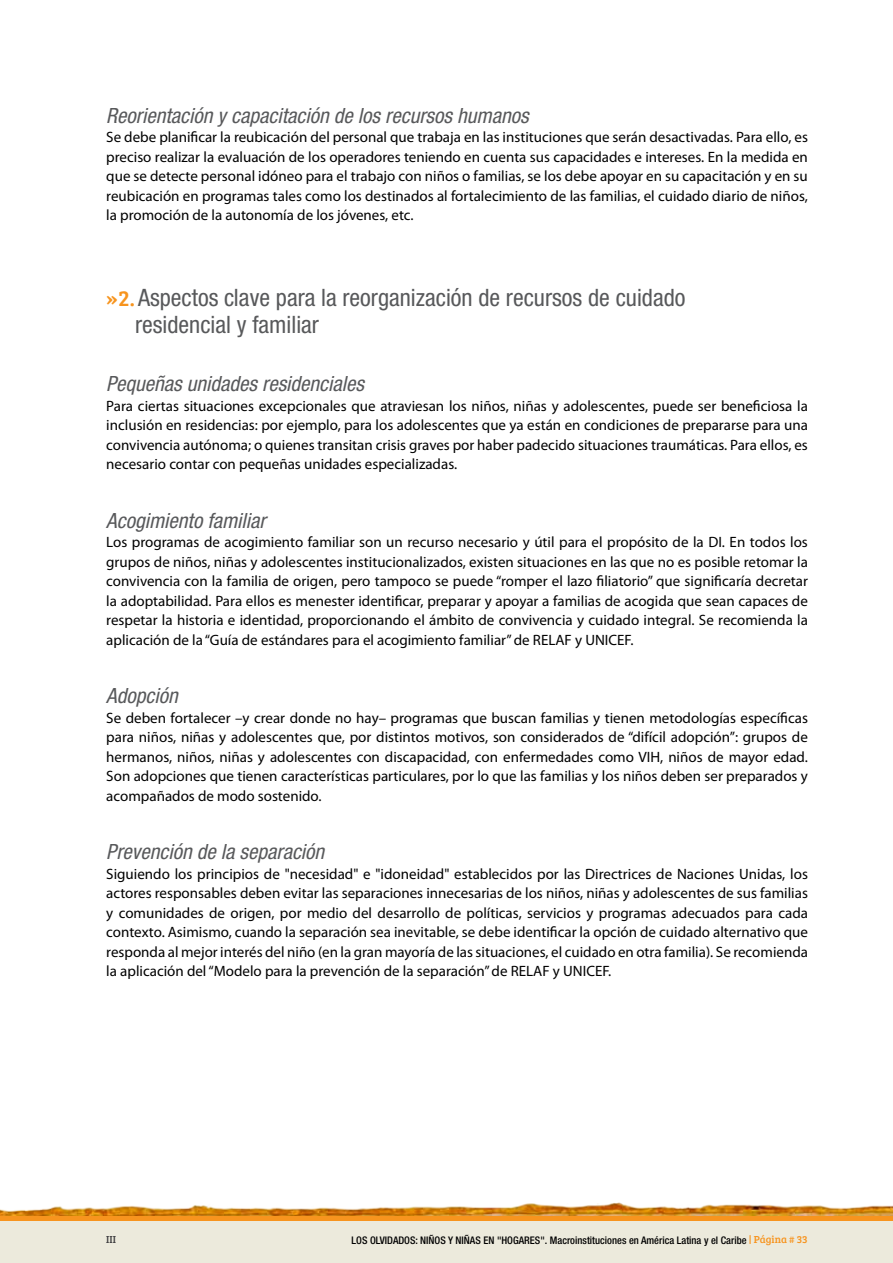
<style>
.page{position:relative;width:893px;height:1263px;background:#fff}
.page>*{position:absolute;margin:0;border:0;box-sizing:border-box;transform-origin:0 0}
.t1{font:condensed 24px/27px "Helvetica Neue";color:#58595b}
.t2{font:italic condensed 21px "Helvetica Neue";color:#58595b}
.t3{font:15px/19.5px "Myriad Pro";color:#000;text-align:justify}
.t4{font:500 condensed 10.5px "Helvetica Neue";color:#000}
.t5{font:10.5px "Bree Serif";color:#414042}
.s1{font-family:"Bree Serif";font-stretch:normal;font-size:22.5px;color:#f7941e}
.s2{font-family:"Bree Serif";font-weight:400;font-stretch:normal;color:#f7941e}
</style>
<div class="page">
<img style="left:0;top:1202px;width:893px;height:14px">
<div style="left:0;top:1220px;width:893px;height:43px;background:#eceadc"></div>
<hr style="left:0;top:1216px;width:893px;height:4px;background:#f7941e">
<h2 class="t2" style="left:106px;top:103px;width:424px">Reorientación y capacitación de los recursos humanos</h2>
<p class="t3" style="left:106px;top:127px;width:703px">Se debe planificar la reubicación del personal que trabaja en las instituciones que serán desactivadas. Para ello, es preciso realizar la evaluación de los operadores teniendo en cuenta sus capacidades e intereses. En la medida en que se detecte personal idóneo para el trabajo con niños o familias, se los debe apoyar en su capacitación y en su reubicación en programas tales como los destinados al fortalecimiento de las familias, el cuidado diario de niños, la promoción de la autonomía de los jóvenes, etc.</p>
<h1 class="t1" style="left:135px;top:284px;width:552px;text-indent:-29px"><span class="s1">»2.</span> Aspectos clave para la reorganización de recursos de cuidado residencial y familiar</h1>
<h2 class="t2" style="left:106px;top:372px;width:259px">Pequeñas unidades residenciales</h2>
<p class="t3" style="left:106px;top:396px;width:703px">Para ciertas situaciones excepcionales que atraviesan los niños, niñas y adolescentes, puede ser beneficiosa la inclusión en residencias: por ejemplo, para los adolescentes que ya están en condiciones de prepararse para una convivencia autónoma; o quienes transitan crisis graves por haber padecido situaciones traumáticas. Para ellos, es necesario contar con pequeñas unidades especializadas.</p>
<h2 class="t2" style="left:106px;top:508px;width:161px">Acogimiento familiar</h2>
<p class="t3" style="left:106px;top:532px;width:703px">Los programas de acogimiento familiar son un recurso necesario y útil para el propósito de la DI. En todos los grupos de niños, niñas y adolescentes institucionalizados, existen situaciones en las que no es posible retomar la convivencia con la familia de origen, pero tampoco se puede “romper el lazo filiatorio” que significaría decretar la adoptabilidad. Para ellos es menester identificar, preparar y apoyar a familias de acogida que sean capaces de respetar la historia e identidad, proporcionando el ámbito de convivencia y cuidado integral. Se recomienda la aplicación de la “Guía de estándares para el acogimiento familiar” de RELAF y UNICEF.</p>
<h2 class="t2" style="left:106px;top:684px;width:73px">Adopción</h2>
<p class="t3" style="left:106px;top:708px;width:703px">Se deben fortalecer –y crear donde no hay– programas que buscan familias y tienen metodologías específicas para niños, niñas y adolescentes que, por distintos motivos, son considerados de “difícil adopción”: grupos de hermanos, niños, niñas y adolescentes con discapacidad, con enfermedades como VIH, niños de mayor edad.<br>Son adopciones que tienen características particulares, por lo que las familias y los niños deben ser preparados y acompañados de modo sostenido.</p>
<h2 class="t2" style="left:106px;top:840px;width:220px">Prevención de la separación</h2>
<p class="t3" style="left:106px;top:864px;width:703px">Siguiendo los principios de "necesidad" e "idoneidad" establecidos por las Directrices de Naciones Unidas, los actores responsables deben evitar las separaciones innecesarias de los niños, niñas y adolescentes de sus familias y comunidades de origen, por medio del desarrollo de políticas, servicios y programas adecuados para cada contexto. Asimismo, cuando la separación sea inevitable, se debe identificar la opción de cuidado alternativo que responda al mejor interés del niño (en la gran mayoría de las situaciones, el cuidado en otra familia). Se recomienda la aplicación del “Modelo para la prevención de la separación” de RELAF y UNICEF.</p>
<p class="t5" style="left:106px;top:1232px;width:11px">III</p>
<p class="t4" style="left:352px;top:1233px;width:458px">Los olvidados: niños y niñas en "hogares". Macroinstituciones en América Latina y el Caribe <span class="s2">| Página # 33</span></p>
</div>
